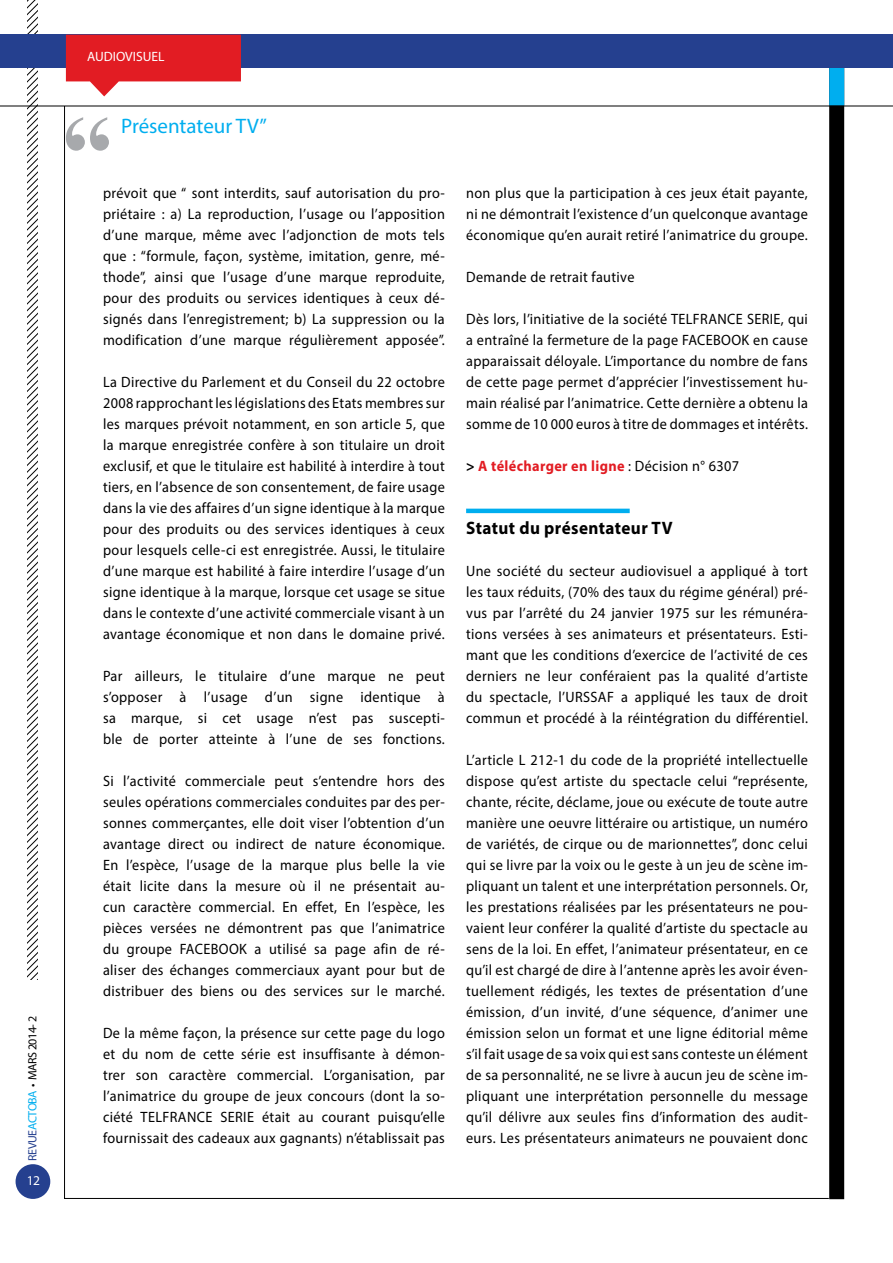
<style>
.page{position:relative;width:893px;height:1263px;background:#fff}
.page>*{position:absolute;margin:0;border:0;box-sizing:border-box;transform-origin:0 0}
.t1{font:700 102.6px "Times New Roman";color:#a7a9ac}
.t2{font:21px "Myriad Pro";color:#00aeef}
.t3{font:700 18px "Myriad Pro";letter-spacing:.025em;color:#000;scale:.95 1}
.t4{font:15px/21px "Myriad Pro";letter-spacing:.025em;color:#000;text-align:justify;scale:.95 1}
.t5{font:700 15px "Myriad Pro";letter-spacing:.025em;color:#e21c23;scale:.95 1}
.t6{font:13.5px "Myriad Pro";color:#fff}
.t7{font:12px "Myriad Pro";letter-spacing:-.04em;color:#000}
.s1{color:#25408f}
.s2{color:#00aeef}
.s3{color:#000}
.s4{font-weight:400;color:#000}
</style>
<div class="page">
<svg style="left:28px;top:0;width:9px;height:979px"></svg>
<div style="left:16px;top:1164px;width:34px;height:35px;background:#25408f;border-radius:50%"></div>
<div style="left:829px;top:40px;width:15px;height:1159px;background:#000"></div>
<div style="left:829px;top:65px;width:15px;height:41px;background:#00aeef"></div>
<div style="left:0;top:35px;width:893px;height:33px;background:#25408f"></div>
<hr style="left:0;top:106px;width:893px;height:1px;background:#000">
<hr style="left:466px;top:509px;width:164px;height:4px;background:#00aeef">
<svg style="left:66px;top:35px;width:175px;height:61px"></svg>
<p class="t7" style="left:25px;top:1160px;width:146px;rotate:-90deg"><span class="s1">REVUE</span><span class="s2">ACTOBA</span> • MARS 2014- 2</p>
<p class="t6" style="left:27px;top:1172px;width:15px">12</p>
<p class="t6" style="left:87px;top:48px;width:77px">AUDIOVISUEL</p>
<h1 class="t1" style="left:62px;top:81px;width:53px">“</h1>
<h2 class="t2" style="left:121px;top:113px;width:147px">Présentateur TV”</h2>
<p class="t4" style="left:103px;top:183px;width:361px">prévoit que “ sont interdits, sauf autorisation du pro&shy;priétaire : a) La reproduction, l’usage ou l’apposition d’une marque, même avec l’adjonction de mots tels que : “formule, façon, système, imitation, genre, mé&shy;thode”, ainsi que l’usage d’une marque reproduite, pour des produits ou services identiques à ceux dé&shy;signés dans l’enregistrement; b) La suppression ou la modification d’une marque régulièrement apposée”.</p>
<p class="t4" style="left:103px;top:372px;width:361px">La Directive du Parlement et du Conseil du 22 octobre 2008 rapprochant les législations des Etats membres sur les marques prévoit notamment, en son article 5, que la marque enregistrée confère à son titulaire un droit exclusif, et que le titulaire est habilité à interdire à tout tiers, en l’absence de son consentement, de faire usage dans la vie des affaires d’un signe identique à la marque pour des produits ou des services identiques à ceux pour lesquels celle-ci est enregistrée. Aussi, le titulaire d’une marque est habilité à faire interdire l’usage d’un signe identique à la marque, lorsque cet usage se situe dans le contexte d’une activité commerciale visant à un avantage économique et non dans le domaine privé.</p>
<p class="t4" style="left:103px;top:666px;width:361px">Par ailleurs, le titulaire d’une marque ne peut s’opposer à l’usage d’un signe identique à sa marque, si cet usage n’est pas suscepti&shy;ble de porter atteinte à l’une de ses fonctions.</p>
<p class="t4" style="left:103px;top:771px;width:361px">Si l’activité commerciale peut s’entendre hors des seules opérations commerciales conduites par des per&shy;sonnes commerçantes, elle doit viser l’obtention d’un avantage direct ou indirect de nature économique.<br>En l’espèce, l’usage de la marque plus belle la vie était licite dans la mesure où il ne présentait au&shy;cun caractère commercial. En effet, En l’espèce, les pièces versées ne démontrent pas que l’animatrice du groupe FACEBOOK a utilisé sa page afin de ré&shy;aliser des échanges commerciaux ayant pour but de distribuer des biens ou des services sur le marché.</p>
<p class="t4" style="left:103px;top:1023px;width:361px">De la même façon, la présence sur cette page du logo et du nom de cette série est insuffisante à démon&shy;trer son caractère commercial. L’organisation, par l’animatrice du groupe de jeux concours (dont la so&shy;ciété TELFRANCE SERIE était au courant puisqu’elle fournissait des cadeaux aux gagnants) n’établissait pas</p>
<p class="t4" style="left:466px;top:183px;width:361px">non plus que la participation à ces jeux était payante, ni ne démontrait l’existence d’un quelconque avantage économique qu’en aurait retiré l’animatrice du groupe.</p>
<p class="t4" style="left:466px;top:267px;width:179px">Demande de retrait fautive</p>
<p class="t4" style="left:466px;top:309px;width:361px">Dès lors, l’initiative de la société TELFRANCE SERIE, qui a entraîné la fermeture de la page FACEBOOK en cause apparaissait déloyale. L’importance du nombre de fans de cette page permet d’apprécier l’investissement hu&shy;main réalisé par l’animatrice. Cette dernière a obtenu la somme de 10 000 euros à titre de dommages et intérêts.</p>
<p class="t5" style="left:466px;top:457px;width:289px"><span class="s3">&gt;</span> A télécharger en ligne <span class="s4">: Décision n° 6307</span></p>
<p class="t3" style="left:466px;top:517px;width:219px">Statut du présentateur TV</p>
<p class="t4" style="left:466px;top:561px;width:361px">Une société du secteur audiovisuel a appliqué à tort les taux réduits, (70% des taux du régime général) pré&shy;vus par l’arrêté du 24 janvier 1975 sur les rémunéra&shy;tions versées à ses animateurs et présentateurs. Esti&shy;mant que les conditions d’exercice de l’activité de ces derniers ne leur conféraient pas la qualité d’artiste du spectacle, l’URSSAF a appliqué les taux de droit commun et procédé à la réintégration du différentiel.</p>
<p class="t4" style="left:466px;top:750px;width:361px">L’article L 212-1 du code de la propriété intellectuelle dispose qu’est artiste du spectacle celui “représente, chante, récite, déclame, joue ou exécute de toute autre manière une oeuvre littéraire ou artistique, un numéro de variétés, de cirque ou de marionnettes”, donc celui qui se livre par la voix ou le geste à un jeu de scène im&shy;pliquant un talent et une interprétation personnels. Or, les prestations réalisées par les présentateurs ne pou&shy;vaient leur conférer la qualité d’artiste du spectacle au sens de la loi. En effet, l’animateur présentateur, en ce qu’il est chargé de dire à l’antenne après les avoir éven&shy;tuellement rédigés, les textes de présentation d’une émission, d’un invité, d’une séquence, d’animer une émission selon un format et une ligne éditorial même s’il fait usage de sa voix qui est sans conteste un élément de sa personnalité, ne se livre à aucun jeu de scène im&shy;pliquant une interprétation personnelle du message qu’il délivre aux seules fins d’information des audit&shy;eurs. Les présentateurs animateurs ne pouvaient donc</p>
</div>
